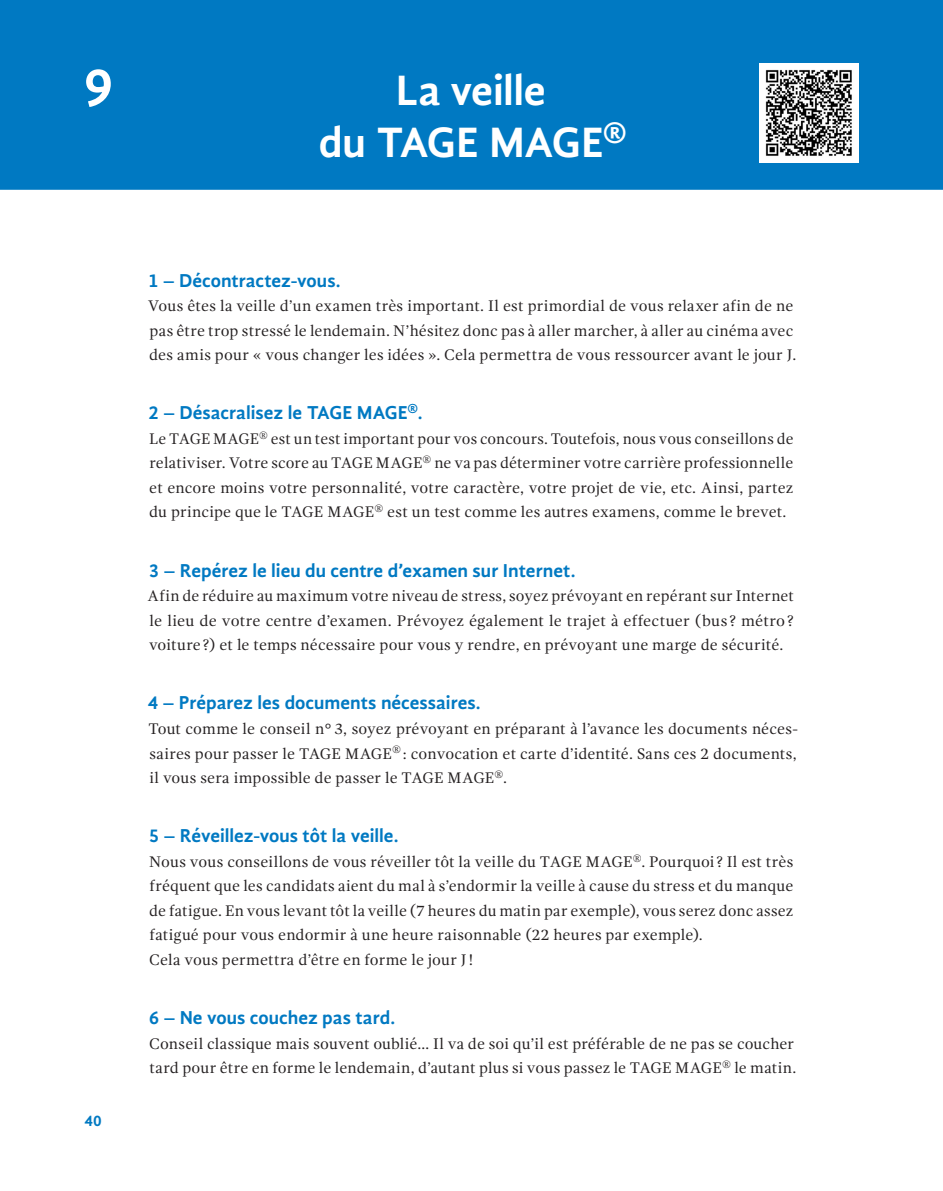
<style>
.page{position:relative;width:943px;height:1191px;background:#fff}
.page>*{position:absolute;margin:0;border:0;box-sizing:border-box;transform-origin:0 0}
.t1{font:700 56px "Gandhi Sans";color:#fff}
.t2{font:700 43.75px/52.5px "Gandhi Sans";letter-spacing:-.01em;color:#fff;text-align:center}
.t3{font:700 19.25px "Gandhi Sans";color:#0079c2}
.t4{font:15.75px/24.5px "Gandhi Serif";letter-spacing:.01em;color:#231f20}
.t5{font:700 15.75px "Gandhi Sans";color:#0079c2}
</style>
<div class="page">
<div style="left:0;top:0;width:943px;height:190px;background:#0079c2"></div>
<img style="left:759px;top:63px;width:99px;height:99px">
<h1 class="t1" style="left:83px;top:67px;width:32px">9</h1>
<h2 class="t2" style="left:319px;top:68px;width:309px">La veille<br>du TAGE MAGE<sup>®</sup></h2>
<p class="t3" style="left:148px;top:273px;width:194px">1 – Décontractez-vous.</p>
<p class="t4" style="left:148px;top:294px;width:649px">Vous êtes la veille d’un examen très important. Il est primordial de vous relaxer afin de ne pas être trop stressé le lendemain. N’hésitez donc pas à aller marcher, à aller au cinéma avec des amis pour « vous changer les idées ». Cela permettra de vous ressourcer avant le jour J.</p>
<p class="t3" style="left:149px;top:406px;width:275px">2 – Désacralisez le TAGE MAGE<sup>®</sup>.</p>
<p class="t4" style="left:149px;top:426px;width:646px;text-align:justify">Le TAGE MAGE<sup>®</sup> est un test important pour vos concours. Toutefois, nous vous conseillons de relativiser. Votre score au TAGE MAGE<sup>®</sup> ne va pas déterminer votre carrière professionnelle et encore moins votre personnalité, votre caractère, votre projet de vie, etc. Ainsi, partez du principe que le TAGE MAGE<sup>®</sup> est un test comme les autres examens, comme le brevet.</p>
<p class="t3" style="left:149px;top:563px;width:428px">3 – Repérez le lieu du centre d’examen sur Internet.</p>
<p class="t4" style="left:147px;top:584px;width:648px;text-align:justify">Afin de réduire au maximum votre niveau de stress, soyez prévoyant en repérant sur Internet le lieu de votre centre d’examen. Prévoyez également le trajet à effectuer (bus ? métro ? voiture ?) et le temps nécessaire pour vous y rendre, en prévoyant une marge de sécurité.</p>
<p class="t3" style="left:148px;top:696px;width:334px">4 – Préparez les documents nécessaires.</p>
<p class="t4" style="left:149px;top:716px;width:650px;text-align:justify">Tout comme le conseil n° 3, soyez prévoyant en préparant à l’avance les documents néces&shy;saires pour passer le TAGE MAGE<sup>®</sup> : convocation et carte d’identité. Sans ces 2 documents, il vous sera impossible de passer le TAGE MAGE<sup>®</sup>.</p>
<p class="t3" style="left:149px;top:828px;width:251px">5 – Réveillez-vous tôt la veille.</p>
<p class="t4" style="left:149px;top:849px;width:646px">Nous vous conseillons de vous réveiller tôt la veille du TAGE MAGE<sup>®</sup>. Pourquoi ? Il est très fréquent que les candidats aient du mal à s’endormir la veille à cause du stress et du manque de fatigue. En vous levant tôt la veille (7 heures du matin par exemple), vous serez donc assez fatigué pour vous endormir à une heure raisonnable (22 heures par exemple).<br>Cela vous permettra d’être en forme le jour J !</p>
<p class="t5" style="left:84px;top:1115px;width:19px">40</p>
<p class="t3" style="left:149px;top:1010px;width:248px">6 – Ne vous couchez pas tard.</p>
<p class="t4" style="left:149px;top:1031px;width:649px">Conseil classique mais souvent oublié… Il va de soi qu’il est préférable de ne pas se coucher tard pour être en forme le lendemain, d’autant plus si vous passez le TAGE MAGE<sup>®</sup> le matin.</p>
</div>
